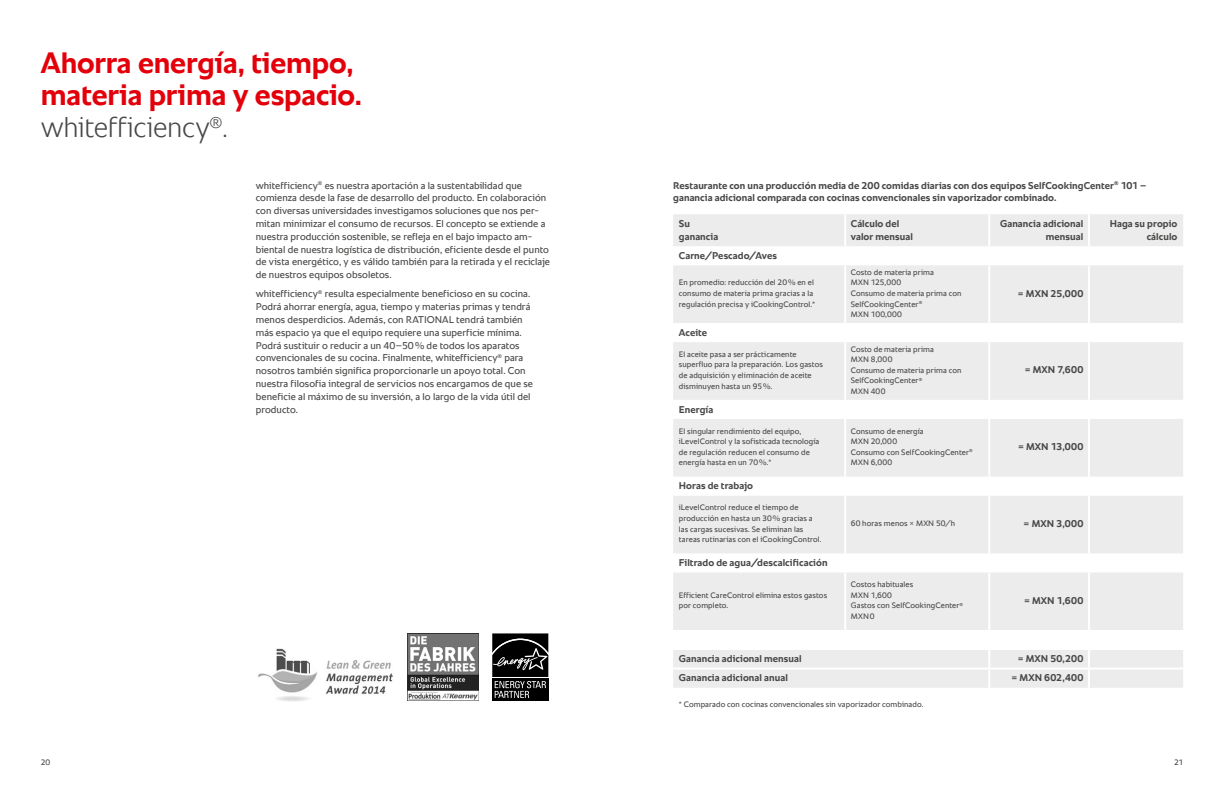
<style>
.page{position:relative;width:1224px;height:792px;background:#fff}
.page>*{position:absolute;margin:0;border:0;box-sizing:border-box;transform-origin:0 0}
.t1{font:700 30px/32px "RATIONAL Sans TT";letter-spacing:-.005em;color:#e3000b}
.t2{font:300 29px "RATIONAL Sans TT";letter-spacing:-.01em;color:#484847}
.t3{font:10px/12.8px "RATIONAL Sans TT";letter-spacing:.005em;color:#484847}
.t4{font:700 10px/12.8px "RATIONAL Sans TT";letter-spacing:.005em;color:#484847}
.t5{font:8px/10.6px "RATIONAL Sans TT";letter-spacing:.015em;color:#484847}
</style>
<div class="page">
<img style="left:407px;top:633px;width:72px;height:68px">
<img style="left:258px;top:648px;width:135px;height:53px">
<svg style="left:492px;top:633px;width:57px;height:68px;background:#2c2c2c"></svg>
<svg style="left:673px;top:214px;width:510px;height:474px;fill:#ececec"></svg>
<div style="left:673px;top:630px;width:510px;height:19px;background:#fff"></div>
<hr style="left:844px;top:214px;width:2px;height:32px;background:#fff">
<hr style="left:988px;top:214px;width:2px;height:32px;background:#fff">
<hr style="left:1088px;top:214px;width:2px;height:32px;background:#fff">
<hr style="left:844px;top:265px;width:2px;height:58px;background:#fff">
<hr style="left:988px;top:265px;width:2px;height:58px;background:#fff">
<hr style="left:1088px;top:265px;width:2px;height:58px;background:#fff">
<hr style="left:844px;top:342px;width:2px;height:58px;background:#fff">
<hr style="left:988px;top:342px;width:2px;height:58px;background:#fff">
<hr style="left:1088px;top:342px;width:2px;height:58px;background:#fff">
<hr style="left:844px;top:419px;width:2px;height:58px;background:#fff">
<hr style="left:988px;top:419px;width:2px;height:58px;background:#fff">
<hr style="left:1088px;top:419px;width:2px;height:58px;background:#fff">
<hr style="left:844px;top:496px;width:2px;height:57px;background:#fff">
<hr style="left:988px;top:496px;width:2px;height:57px;background:#fff">
<hr style="left:1088px;top:496px;width:2px;height:57px;background:#fff">
<hr style="left:844px;top:573px;width:2px;height:57px;background:#fff">
<hr style="left:988px;top:573px;width:2px;height:57px;background:#fff">
<hr style="left:1088px;top:573px;width:2px;height:57px;background:#fff">
<svg style="left:988px;top:649px;width:2px;height:39px"></svg>
<svg style="left:1088px;top:649px;width:2px;height:39px"></svg>
<hr style="left:673px;top:668px;width:172px;height:2px;background:#fff">
<hr style="left:845px;top:668px;width:144px;height:2px;background:#fff">
<hr style="left:989px;top:668px;width:100px;height:2px;background:#fff">
<hr style="left:1089px;top:668px;width:94px;height:2px;background:#fff">
<h1 class="t1" style="left:41px;top:47px;width:322px">Ahorra energía, tiempo, materia prima y espacio.</h1>
<h2 class="t2" style="left:41px;top:107px;width:189px">whitefficiency<sup>®</sup>.</h2>
<p class="t3" style="left:256px;top:179px;width:296px">whitefficiency<sup>®</sup> es nuestra aportación a la sustentabilidad que comienza desde la fase de desarrollo del producto. En colaboración con diversas universidades investigamos soluciones que nos per&shy;mitan minimizar el consumo de recursos. El concepto se extiende a nuestra producción sostenible, se refleja en el bajo impacto am&shy;biental de nuestra logística de distribución, eficiente desde el punto de vista energético, y es válido también para la retirada y el reciclaje de nuestros equipos obsoletos.</p>
<p class="t3" style="left:256px;top:288px;width:279px">whitefficiency<sup>®</sup> resulta especialmente beneficioso en su cocina.<br>Podrá ahorrar energía, agua, tiempo y materias primas y tendrá menos desperdicios. Además, con RATIONAL tendrá también más espacio ya que el equipo requiere una superficie mínima.<br>Podrá sustituir o reducir a un 40–50% de todos los aparatos convencionales de su cocina. Finalmente, whitefficiency<sup>®</sup> para nosotros también significa proporcionarle un apoyo total. Con nuestra filosofia integral de servicios nos encargamos de que se beneficie al máximo de su inversión, a lo largo de la vida útil del producto.</p>
<p class="t4" style="left:673px;top:179px;width:475px">Restaurante con una producción media de 200 comidas diarias con dos equipos SelfCookingCenter<sup>®</sup> 101 – ganancia adicional comparada con cocinas convencionales sin vaporizador combinado.</p>
<p class="t4" style="left:679px;top:217px;width:41px">Su ganancia</p>
<p class="t4" style="left:851px;top:217px;width:64px">Cálculo del valor mensual</p>
<p class="t4" style="left:1000px;top:217px;width:85px;text-align:right">Ganancia adicional mensual</p>
<p class="t4" style="left:1110px;top:217px;width:69px;text-align:right">Haga su propio cálculo</p>
<p class="t4" style="left:679px;top:249px;width:100px">Carne/Pescado/Aves</p>
<p class="t5" style="left:679px;top:277px;width:138px">En promedio: reducción del 20% en el consumo de materia prima gracias a la regulación precisa y iCookingControl.*</p>
<p class="t5" style="left:851px;top:267px;width:112px">Costo de materia prima<br>MXN 125,000<br>Consumo de materia prima con<br>SelfCookingCenter<sup>®<br></sup>MXN 100,000</p>
<p class="t4" style="left:1018px;top:287px;width:67px">= MXN 25,000</p>
<p class="t4" style="left:679px;top:326px;width:30px">Aceite</p>
<p class="t5" style="left:679px;top:349px;width:146px">El aceite pasa a ser prácticamente superfluo para la preparación. Los gastos de adquisición y eliminación de aceite disminuyen hasta un 95%.</p>
<p class="t5" style="left:851px;top:344px;width:112px">Costo de materia prima<br>MXN 8,000<br>Consumo de materia prima con<br>SelfCookingCenter<sup>®<br></sup>MXN 400</p>
<p class="t4" style="left:679px;top:403px;width:36px">Energía</p>
<p class="t5" style="left:679px;top:426px;width:142px">El singular rendimiento del equipo, iLevelControl y la sofisticada tecnología de regulación reducen el consumo de energía hasta en un 70%.*</p>
<p class="t5" style="left:851px;top:426px;width:123px">Consumo de energía<br>MXN 20,000<br>Consumo con SelfCookingCenter<sup>®<br></sup>MXN 6,000</p>
<p class="t4" style="left:1025px;top:364px;width:60px">= MXN 7,600</p>
<p class="t4" style="left:1018px;top:441px;width:67px">= MXN 13,000</p>
<p class="t4" style="left:679px;top:480px;width:76px">Horas de trabajo</p>
<p class="t5" style="left:679px;top:502px;width:144px">iLevelControl reduce el tiempo de producción en hasta un 30% gracias a las cargas sucesivas. Se eliminan las tareas rutinarias con el iCookingControl.</p>
<p class="t5" style="left:851px;top:518px;width:106px">60 horas menos × MXN 50/h</p>
<p class="t4" style="left:1024px;top:517px;width:61px">= MXN 3,000</p>
<p class="t4" style="left:679px;top:556px;width:150px">Filtrado de agua/descalcificación</p>
<p class="t5" style="left:679px;top:590px;width:150px">Efficient CareControl elimina estos gastos por completo.</p>
<p class="t5" style="left:851px;top:579px;width:114px">Costos habituales<br>MXN 1,600<br>Gastos con SelfCookingCenter<sup>®<br></sup>MXN0</p>
<p class="t4" style="left:1024px;top:594px;width:61px">= MXN 1,600</p>
<p class="t4" style="left:679px;top:652px;width:124px">Ganancia adicional mensual</p>
<p class="t4" style="left:1018px;top:652px;width:67px">= MXN 50,200</p>
<p class="t4" style="left:679px;top:672px;width:111px">Ganancia adicional anual</p>
<p class="t4" style="left:1011px;top:672px;width:73px">= MXN 602,400</p>
<p class="t5" style="left:679px;top:699px;width:246px">* Comparado con cocinas convencionales sin vaporizador combinado.</p>
<p class="t5" style="left:41px;top:757px;width:11px">20</p>
<p class="t5" style="left:1174px;top:757px;width:11px">21</p>
</div>
